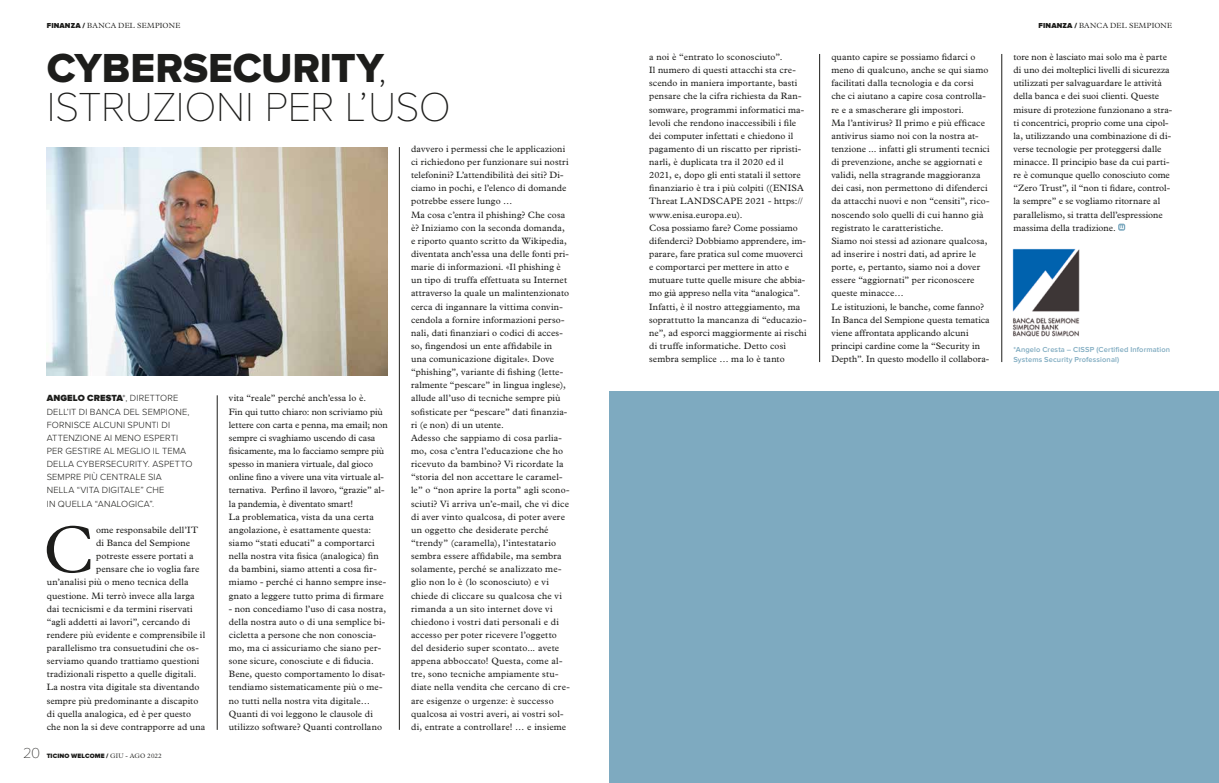
<style>
.page{position:relative;width:1219px;height:783px;background:#fff}
.page>*{position:absolute;margin:0;border:0;box-sizing:border-box;transform-origin:0 0}
.t1{font:300 67px "Plantin Std";color:#1d1d1b}
.t2{font:100 42px "Proxima Nova";letter-spacing:-.015em;color:#1d1d1b}
.t3{font:42px "Proxima Nova Extrabld";letter-spacing:-.005em;color:#1d1d1b}
.t4{font:100 15px "Proxima Nova";color:#1d1d1b}
.t5{font:9.2px/13.1px "Plantin Std";letter-spacing:.015em;color:#1d1d1b}
.t6{font:300 9.2px/13.1px "Proxima Nova";letter-spacing:.02em;color:#1d1d1b}
.t7{font:600 7.5px/10.5px "Proxima Nova";letter-spacing:.02em;color:#7eaac0}
.t8{font:300 7.5px "Plantin Std";letter-spacing:.025em;color:#1d1d1b}
.t9{font:900 6.5px "Proxima Nova";letter-spacing:.02em;color:#1d1d1b}
.s1{font-family:"Proxima Nova";font-weight:900}
.s2{font-family:"Proxima Nova";font-weight:100}
.s3{font-weight:900}
.s4{font-family:"Plantin Std";font-weight:300}
</style>
<div class="page">
<hr style="left:819px;top:54px;width:1px;height:308px;background:#1d1d1b">
<hr style="left:1002px;top:54px;width:1px;height:308px;background:#1d1d1b">
<svg style="left:1118px;top:223px;width:7px;height:8px"></svg>
<svg style="left:1119px;top:225px;width:5px;height:4px"></svg>
<hr style="left:399px;top:147px;width:1px;height:582px;background:#1d1d1b">
<hr style="left:217px;top:395px;width:1px;height:334px;background:#1d1d1b">
<img style="left:47px;top:147px;width:341px;height:228px">
<div style="left:609px;top:391px;width:610px;height:391px;background:#7eaac0"></div>
<img style="left:1012px;top:248px;width:68px;height:89px">
<p class="t8" style="left:47px;top:22px;width:135px"><span class="s1">FINANZA /</span> BANCA DEL SEMPIONE</p>
<p class="t8" style="left:1039px;top:22px;width:135px"><span class="s1">FINANZA /</span> BANCA DEL SEMPIONE</p>
<h2 class="t3" style="left:47px;top:49px;width:341px">CYBERSECURITY<span class="s2">,</span></h2>
<h2 class="t2" style="left:47px;top:84px;width:406px">ISTRUZIONI PER L’USO</h2>
<p class="t6" style="left:47px;top:392px;width:147px"><span class="s3">ANGELO CRESTA</span>*, DIRETTORE<br>DELL’IT DI BANCA DEL SEMPIONE,<br>FORNISCE ALCUNI SPUNTI DI<br>ATTENZIONE AI MENO ESPERTI<br>PER GESTIRE AL MEGLIO IL TEMA<br>DELLA CYBERSECURITY. ASPETTO<br>SEMPRE PIÙ CENTRALE SIA<br>NELLA “VITA DIGITALE” CHE<br>IN QUELLA “ANALOGICA”.</p>
<h1 class="t1" style="left:43px;top:511px;width:53px">C</h1>
<p class="t5" style="left:96px;top:523px;width:103px">ome responsabile dell’IT</p>
<p class="t5" style="left:96px;top:536px;width:96px">di Banca del Sempione</p>
<p class="t5" style="left:96px;top:549px;width:99px">potreste essere portati a</p>
<p class="t5" style="left:96px;top:562px;width:105px">pensare che io voglia fare</p>
<p class="t5" style="left:47px;top:575px;width:143px">un’analisi più o meno tecnica della</p>
<p class="t5" style="left:47px;top:588px;width:149px">questione. Mi terrò invece alla larga</p>
<p class="t5" style="left:47px;top:602px;width:147px">dai tecnicismi e da termini riservati</p>
<p class="t5" style="left:47px;top:615px;width:145px">“agli addetti ai lavori”, cercando di</p>
<p class="t5" style="left:47px;top:628px;width:160px">rendere più evidente e comprensibile il</p>
<p class="t5" style="left:47px;top:641px;width:154px">parallelismo tra consuetudini che os-</p>
<p class="t5" style="left:47px;top:654px;width:154px">serviamo quando trattiamo questioni</p>
<p class="t5" style="left:47px;top:667px;width:151px">tradizionali rispetto a quelle digitali.</p>
<p class="t5" style="left:47px;top:680px;width:154px">La nostra vita digitale sta diventando</p>
<p class="t5" style="left:47px;top:693px;width:153px">sempre più predominante a discapito</p>
<p class="t5" style="left:47px;top:707px;width:146px">di quella analogica, ed è per questo</p>
<p class="t5" style="left:47px;top:720px;width:160px">che non la si deve contrapporre ad una</p>
<h3 class="t4" style="left:23px;top:744px;width:19px">20</h3>
<p class="t9" style="left:47px;top:752px;width:117px">TICINO WELCOME / <span class="s4">GIU - AGO 2022</span></p>
<p class="t5" style="left:229px;top:392px;width:160px">vita “reale” perché anch’essa lo è.<br>Fin qui tutto chiaro: non scriviamo più lettere con carta e penna, ma email; non sempre ci svaghiamo uscendo di casa fisicamente, ma lo facciamo sempre più spesso in maniera virtuale, dal gioco online fino a vivere una vita virtuale al&shy;ternativa. Perfino il lavoro, “grazie” al&shy;la pandemia, è diventato smart!<br>La problematica, vista da una certa angolazione, è esattamente questa: siamo “stati educati” a comportarci nella nostra vita fisica (analogica) fin da bambini, siamo attenti a cosa fir&shy;miamo - perché ci hanno sempre inse&shy;gnato a leggere tutto prima di firmare</p>
<p class="t5" style="left:229px;top:602px;width:159px">- non concediamo l’uso di casa nostra, della nostra auto o di una semplice bi&shy;cicletta a persone che non conoscia&shy;mo, ma ci assicuriamo che siano per&shy;sone sicure, conosciute e di fiducia.<br>Bene, questo comportamento lo disat&shy;tendiamo sistematicamente più o me&shy;no tutti nella nostra vita digitale… Quanti di voi leggono le clausole di utilizzo software? Quanti controllano</p>
<p class="t5" style="left:411px;top:142px;width:160px">davvero i permessi che le applicazioni ci richiedono per funzionare sui nostri telefonini? L’attendibilità dei siti? Di&shy;ciamo in pochi, e l’elenco di domande potrebbe essere lungo …<br>Ma cosa c’entra il phishing? Che cosa è? Iniziamo con la seconda domanda, e riporto quanto scritto da Wikipedia, diventata anch’essa una delle fonti pri&shy;marie di informazioni. «Il phishing è un tipo di truffa effettuata su Internet attraverso la quale un malintenzionato cerca di ingannare la vittima convin&shy;cendola a fornire informazioni perso&shy;nali, dati finanziari o codici di acces&shy;so, fingendosi un ente affidabile in una comunicazione digitale». Dove “phishing”, variante di fishing (lette&shy;ralmente “pescare” in lingua inglese), allude all’uso di tecniche sempre più sofisticate per “pescare” dati finanzia&shy;ri (e non) di un utente.<br>Adesso che sappiamo di cosa parlia&shy;mo, cosa c’entra l’educazione che ho ricevuto da bambino? Vi ricordate la “storia del non accettare le caramel&shy;le” o “non aprire la porta” agli scono&shy;sciuti? Vi arriva un’e-mail, che vi dice di aver vinto qualcosa, di poter avere un oggetto che desiderate perché “trendy” (caramella), l’intestatario sembra essere affidabile, ma sembra solamente, perché se analizzato me&shy;glio non lo è (lo sconosciuto) e vi chiede di cliccare su qualcosa che vi rimanda a un sito internet dove vi chiedono i vostri dati personali e di accesso per poter ricevere l’oggetto del desiderio super scontato... avete appena abboccato! Questa, come al&shy;tre, sono tecniche ampiamente stu&shy;diate nella vendita che cercano di cre&shy;are esigenze o urgenze: è successo qualcosa ai vostri averi, ai vostri sol&shy;di, entrate a controllare! … e insieme</p>
<p class="t5" style="left:649px;top:50px;width:159px">a noi è “entrato lo sconosciuto”.<br>Il numero di questi attacchi sta cre&shy;scendo in maniera importante, basti pensare che la cifra richiesta da Ran&shy;somware, programmi informatici ma&shy;levoli che rendono inaccessibili i file dei computer infettati e chiedono il pagamento di un riscatto per ripristi&shy;narli, è duplicata tra il 2020 ed il 2021, e, dopo gli enti statali il settore finanziario è tra i più colpiti ((ENISA Threat LANDSCAPE 2021 - https:// www.enisa.europa.eu).<br>Cosa possiamo fare? Come possiamo difenderci? Dobbiamo apprendere, im&shy;parare, fare pratica sul come muoverci e comportarci per mettere in atto e mutuare tutte quelle misure che abbia&shy;mo già appreso nella vita “analogica”.<br>Infatti, è il nostro atteggiamento, ma soprattutto la mancanza di “educazio&shy;ne”, ad esporci maggiormente ai rischi di truffe informatiche. Detto così sembra semplice … ma lo è tanto</p>
<p class="t5" style="left:831px;top:50px;width:160px">quanto capire se possiamo fidarci o meno di qualcuno, anche se qui siamo facilitati dalla tecnologia e da corsi che ci aiutano a capire cosa controlla&shy;re e a smascherare gli impostori.<br>Ma l’antivirus? Il primo e più efficace antivirus siamo noi con la nostra at&shy;tenzione ... infatti gli strumenti tecnici di prevenzione, anche se aggiornati e validi, nella stragrande maggioranza dei casi, non permettono di difenderci da attacchi nuovi e non “censiti”, rico&shy;noscendo solo quelli di cui hanno già registrato le caratteristiche.<br>Siamo noi stessi ad azionare qualcosa, ad inserire i nostri dati, ad aprire le porte, e, pertanto, siamo noi a dover essere “aggiornati” per riconoscere queste minacce…<br>Le istituzioni, le banche, come fanno?<br>In Banca del Sempione questa tematica viene affrontata applicando alcuni principi cardine come la “Security in Depth”. In questo modello il collabora-</p>
<p class="t5" style="left:1013px;top:50px;width:160px">tore non è lasciato mai solo ma è parte di uno dei molteplici livelli di sicurezza utilizzati per salvaguardare le attività della banca e dei suoi clienti. Queste misure di protezione funzionano a stra&shy;ti concentrici, proprio come una cipol&shy;la, utilizzando una combinazione di di&shy;verse tecnologie per proteggersi dalle minacce. Il principio base da cui parti&shy;re è comunque quello conosciuto come “Zero Trust”, il “non ti fidare, control&shy;la sempre” e se vogliamo ritornare al parallelismo, si tratta dell’espressione massima della tradizione.</p>
<p class="t7" style="left:1013px;top:344px;width:158px">*Angelo Cresta – CISSP (Certified Information<br>Systems Security Professional)</p>
</div>
